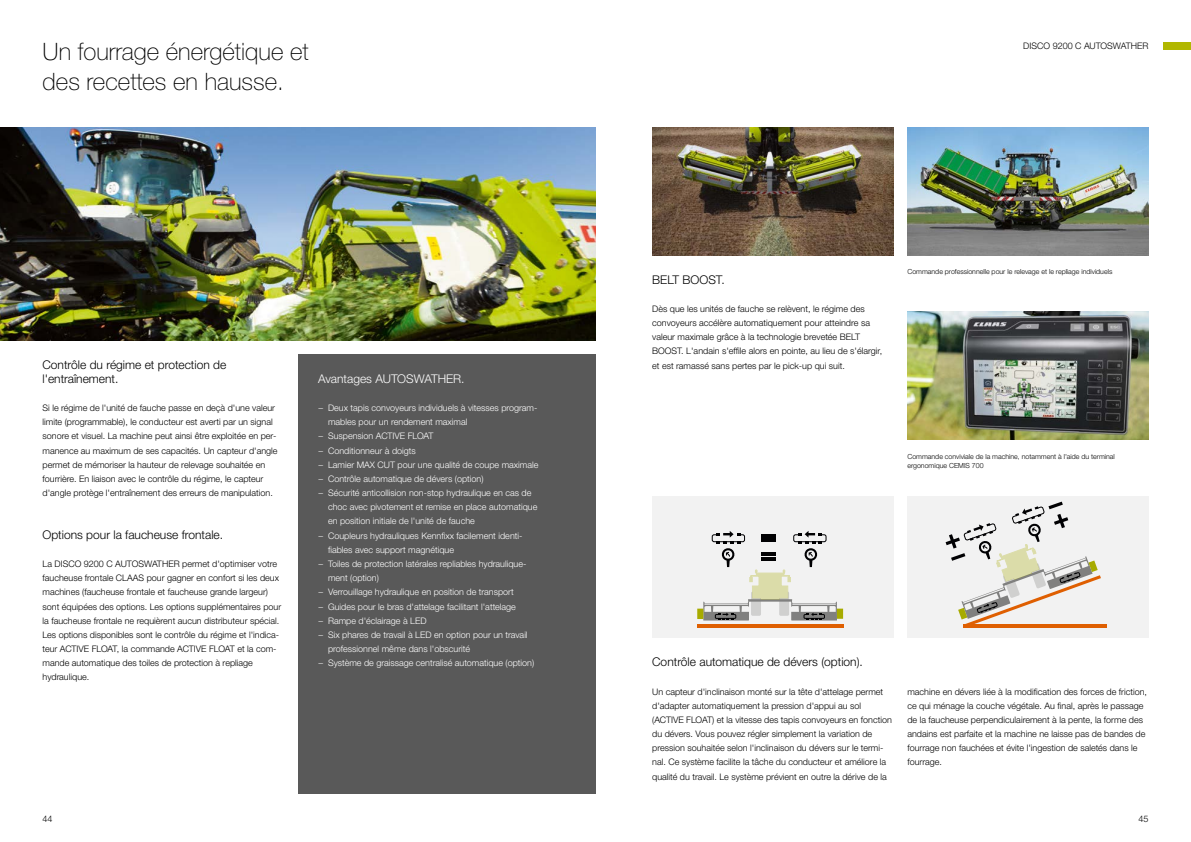
<style>
.page{position:relative;width:1191px;height:842px;background:#fff}
.page>*{position:absolute;margin:0;border:0;box-sizing:border-box;transform-origin:0 0}
.t1{font:100 24px/30px "CLAAS Helvetica Neue";color:#000}
.t2{font:300 12px/14.2px "CLAAS Helvetica Neue";color:#000}
.t3{font:300 12px "CLAAS Helvetica Neue";color:#fff}
.t4{font:300 9px/14.2px "CLAAS Helvetica Neue";color:#000}
.t5{font:300 9px "CLAAS Helvetica Neue";color:#fff}
.t6{font:300 7px/9px "CLAAS Helvetica Neue";color:#000}
</style>
<div class="page">
<div style="left:1162px;top:43px;width:29px;height:7px;background:#b1b700"></div>
<img style="left:0;top:128px;width:595px;height:212px">
<img style="left:652px;top:128px;width:241px;height:127px">
<img style="left:907px;top:128px;width:241px;height:127px">
<img style="left:907px;top:312px;width:241px;height:127px">
<div style="left:907px;top:496px;width:241px;height:142px;background:#f2f2f2"></div>
<hr style="left:963px;top:625px;width:143px;height:3px;background:#ec6502">
<svg style="left:945px;top:502px;width:156px;height:125px"></svg>
<div style="left:652px;top:496px;width:241px;height:142px;background:#f2f2f2"></div>
<hr style="left:697px;top:624px;width:146px;height:3px;background:#ec6502">
<svg style="left:697px;top:531px;width:146px;height:89px"></svg>
<div style="left:298px;top:354px;width:297px;height:440px;background:#595959"></div>
<h1 class="t1" style="left:43px;top:37px;width:268px">Un fourrage énergétique et des recettes en hausse.</h1>
<h2 class="t2" style="left:43px;top:357px;width:185px">Contrôle du régime et protection de l'entraînement.</h2>
<p class="t4" style="left:43px;top:401px;width:236px">Si le régime de l'unité de fauche passe en deçà d'une valeur limite (programmable), le conducteur est averti par un signal sonore et visuel. La machine peut ainsi être exploitée en per&shy;manence au maximum de ses capacités. Un capteur d'angle permet de mémoriser la hauteur de relevage souhaitée en fourrière. En liaison avec le contrôle du régime, le capteur d'angle protège l'entraînement des erreurs de manipulation.</p>
<h2 class="t2" style="left:43px;top:527px;width:182px">Options pour la faucheuse frontale.</h2>
<p class="t4" style="left:43px;top:557px;width:240px">La DISCO 9200 C AUTOSWATHER permet d'optimiser votre faucheuse frontale CLAAS pour gagner en confort si les deux machines (faucheuse frontale et faucheuse grande largeur) sont équipées des options. Les options supplémentaires pour la faucheuse frontale ne requièrent aucun distributeur spécial.<br>Les options disponibles sont le contrôle du régime et l'indica&shy;teur ACTIVE FLOAT, la commande ACTIVE FLOAT et la com&shy;mande automatique des toiles de protection à repliage hydraulique.</p>
<h2 class="t3" style="left:318px;top:371px;width:148px">Avantages AUTOSWATHER.</h2>
<p class="t5" style="left:318px;top:402px;width:221px">− Deux tapis convoyeurs individuels à vitesses program-</p>
<p class="t5" style="left:328px;top:416px;width:141px">mables pour un rendement maximal</p>
<p class="t5" style="left:318px;top:430px;width:117px">− Suspension ACTIVE FLOAT</p>
<p class="t5" style="left:318px;top:445px;width:99px">− Conditionneur à doigts</p>
<p class="t5" style="left:318px;top:459px;width:222px">− Lamier MAX CUT pour une qualité de coupe maximale</p>
<p class="t5" style="left:318px;top:473px;width:167px">− Contrôle automatique de dévers (option)</p>
<p class="t5" style="left:318px;top:487px;width:215px">− Sécurité anticollision non-stop hydraulique en cas de</p>
<p class="t5" style="left:328px;top:501px;width:211px">choc avec pivotement et remise en place automatique</p>
<p class="t5" style="left:328px;top:515px;width:148px">en position initiale de l'unité de fauche</p>
<p class="t5" style="left:318px;top:530px;width:206px">− Coupleurs hydrauliques Kennfixx facilement identi-</p>
<p class="t5" style="left:328px;top:544px;width:127px">fiables avec support magnétique</p>
<p class="t5" style="left:318px;top:558px;width:210px">− Toiles de protection latérales repliables hydraulique-</p>
<p class="t5" style="left:328px;top:572px;width:52px">ment (option)</p>
<p class="t5" style="left:318px;top:586px;width:197px">− Verrouillage hydraulique en position de transport</p>
<p class="t5" style="left:318px;top:600px;width:199px">− Guides pour le bras d'attelage facilitant l'attelage</p>
<p class="t5" style="left:318px;top:615px;width:110px">− Rampe d'éclairage à LED</p>
<p class="t5" style="left:318px;top:629px;width:211px">− Six phares de travail à LED en option pour un travail</p>
<p class="t5" style="left:328px;top:643px;width:143px">professionnel même dans l'obscurité</p>
<p class="t5" style="left:318px;top:657px;width:218px">− Système de graissage centralisé automatique (option)</p>
<p class="t4" style="left:1023px;top:39px;width:127px">DISCO 9200 C AUTOSWATHER</p>
<h2 class="t2" style="left:652px;top:272px;width:74px">BELT BOOST.</h2>
<p class="t4" style="left:652px;top:302px;width:232px">Dès que les unités de fauche se relèvent, le régime des convoyeurs accélère automatiquement pour atteindre sa valeur maximale grâce à la technologie brevetée BELT BOOST. L'andain s'effile alors en pointe, au lieu de s'élargir, et est ramassé sans pertes par le pick-up qui suit.</p>
<p class="t6" style="left:907px;top:267px;width:206px">Commande professionnelle pour le relevage et le repliage individuels</p>
<p class="t6" style="left:907px;top:452px;width:209px">Commande conviviale de la machine, notamment à l'aide du terminal ergonomique CEMIS 700</p>
<h2 class="t2" style="left:652px;top:655px;width:212px">Contrôle automatique de dévers (option).</h2>
<p class="t4" style="left:652px;top:684px;width:241px">Un capteur d'inclinaison monté sur la tête d'attelage permet d'adapter automatiquement la pression d'appui au sol (ACTIVE FLOAT) et la vitesse des tapis convoyeurs en fonction du dévers. Vous pouvez régler simplement la variation de pression souhaitée selon l'inclinaison du dévers sur le termi&shy;nal. Ce système facilite la tâche du conducteur et améliore la qualité du travail. Le système prévient en outre la dérive de la</p>
<p class="t4" style="left:907px;top:684px;width:241px">machine en dévers liée à la modification des forces de friction, ce qui ménage la couche végétale. Au final, après le passage de la faucheuse perpendiculairement à la pente, la forme des andains est parfaite et la machine ne laisse pas de bandes de fourrage non fauchées et évite l'ingestion de saletés dans le fourrage.</p>
<p class="t4" style="left:43px;top:812px;width:12px">44</p>
<p class="t4" style="left:1138px;top:812px;width:12px">45</p>
</div>
